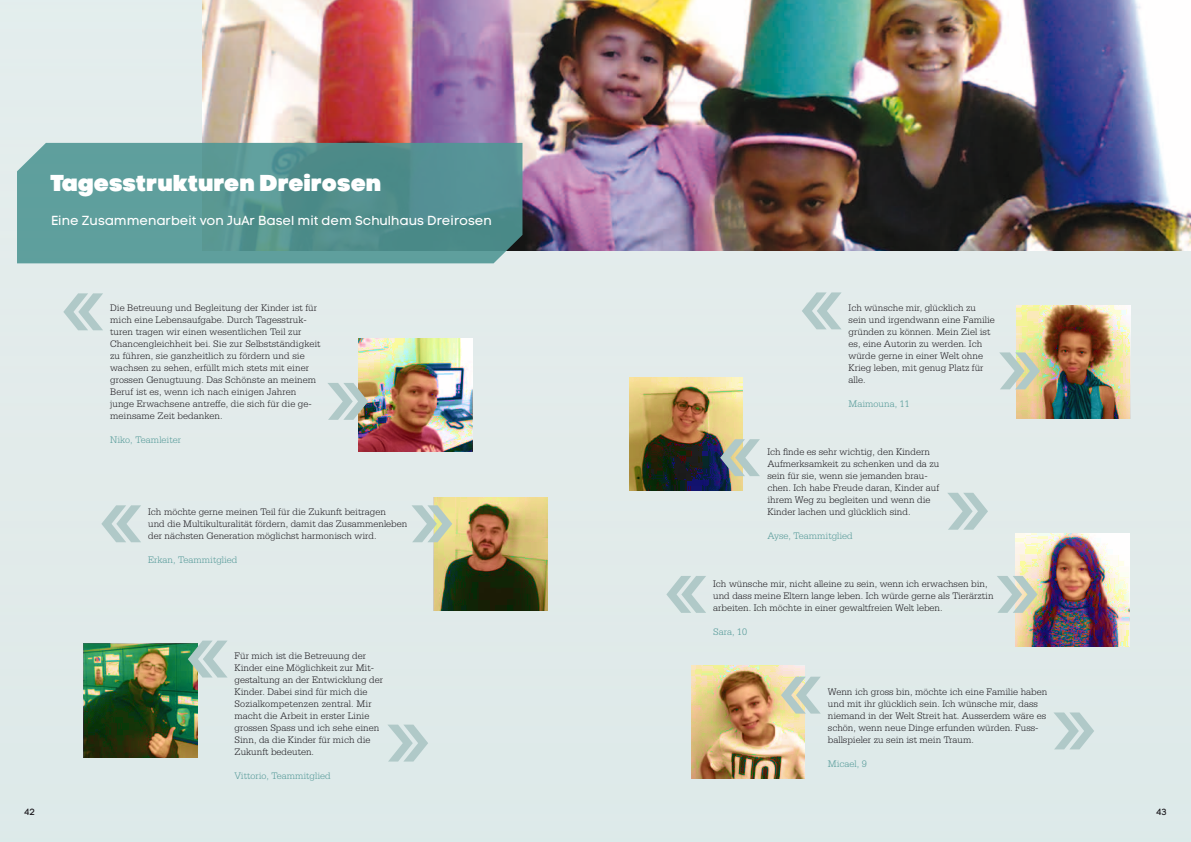
<style>
.page{position:relative;width:1191px;height:842px;background:#e1ebea}
.page>*{position:absolute;margin:0;border:0;box-sizing:border-box;transform-origin:0 0}
.t1{font:23px "Code Pro Black LC";letter-spacing:.02em;color:#fff}
.t2{font:13px "Code Pro LC";color:#fff}
.t3{font:300 10px/12px "Serifa";color:#1a171c}
.t4{font:300 10px "Serifa";color:#509795}
.t5{font:9px "Code Pro LC";color:#1a171c}
</style>
<div class="page">
<img style="left:202px;top:0;width:989px;height:251px">
<img style="left:359px;top:338px;width:113px;height:114px">
<svg style="left:434px;top:497px;width:113px;height:114px"></svg>
<img style="left:84px;top:644px;width:113px;height:113px">
<svg style="left:629px;top:377px;width:114px;height:114px"></svg>
<img style="left:1016px;top:305px;width:114px;height:114px">
<img style="left:1015px;top:533px;width:114px;height:114px">
<img style="left:691px;top:665px;width:113px;height:114px">
<svg style="left:17px;top:143px;width:505px;height:120px;fill:#5b9997"></svg>
<svg style="left:188px;top:641px;width:39px;height:36px"></svg>
<svg style="left:63px;top:293px;width:40px;height:37px"></svg>
<svg style="left:388px;top:725px;width:40px;height:36px"></svg>
<svg style="left:328px;top:383px;width:40px;height:37px"></svg>
<svg style="left:412px;top:505px;width:40px;height:37px"></svg>
<svg style="left:101px;top:505px;width:40px;height:37px"></svg>
<svg style="left:948px;top:493px;width:40px;height:37px"></svg>
<svg style="left:999px;top:352px;width:41px;height:37px"></svg>
<svg style="left:997px;top:576px;width:40px;height:37px"></svg>
<svg style="left:1054px;top:712px;width:40px;height:37px"></svg>
<svg style="left:720px;top:439px;width:40px;height:37px"></svg>
<svg style="left:781px;top:677px;width:39px;height:37px"></svg>
<svg style="left:802px;top:292px;width:39px;height:37px"></svg>
<svg style="left:666px;top:576px;width:40px;height:37px"></svg>
<h1 class="t1" style="left:51px;top:169px;width:332px">Tagesstrukturen Dreirosen</h1>
<h2 class="t2" style="left:51px;top:213px;width:442px">Eine Zusammenarbeit von JuAr Basel mit dem Schulhaus Dreirosen</h2>
<p class="t3" style="left:110px;top:302px;width:212px">Die Betreuung und Begleitung der Kinder ist für mich eine Lebensaufgabe. Durch Tagesstruk&shy;turen tragen wir einen wesentlichen Teil zur Chancengleichheit bei. Sie zur Selbstständigkeit zu führen, sie ganzheitlich zu fördern und sie wachsen zu sehen, erfüllt mich stets mit einer grossen Genugtuung. Das Schönste an meinem Beruf ist es, wenn ich nach einigen Jahren junge Erwachsene antreffe, die sich für die ge&shy;meinsame Zeit bedanken.</p>
<p class="t4" style="left:110px;top:434px;width:73px">Niko, Teamleiter</p>
<p class="t3" style="left:148px;top:506px;width:261px">Ich möchte gerne meinen Teil für die Zukunft beitragen<br>und die Multikulturalität fördern, damit das Zusammenleben der nächsten Generation möglichst harmonisch wird.</p>
<p class="t4" style="left:148px;top:554px;width:91px">Erkan, Teammitglied</p>
<p class="t3" style="left:235px;top:650px;width:150px">Für mich ist die Betreuung der<br>Kinder eine Möglichkeit zur Mit&shy;gestaltung an der Entwicklung der<br>Kinder. Dabei sind für mich die<br>Sozialkompetenzen zentral. Mir macht die Arbeit in erster Linie grossen Spass und ich sehe einen<br>Sinn, da die Kinder für mich die<br>Zukunft bedeuten.</p>
<p class="t4" style="left:235px;top:770px;width:98px">Vittorio, Teammitglied</p>
<p class="t3" style="left:848px;top:302px;width:148px">Ich wünsche mir, glücklich zu sein und irgendwann eine Familie gründen zu können. Mein Ziel ist es, eine Autorin zu werden. Ich würde gerne in einer Welt ohne<br>Krieg leben, mit genug Platz für alle.</p>
<p class="t4" style="left:848px;top:398px;width:63px">Maimouna, 11</p>
<p class="t3" style="left:767px;top:446px;width:173px">Ich finde es sehr wichtig, den Kindern Aufmerksamkeit zu schenken und da zu sein für sie, wenn sie jemanden brau&shy;chen. Ich habe Freude daran, Kinder auf ihrem Weg zu begleiten und wenn die Kinder lachen und glücklich sind.</p>
<p class="t4" style="left:767px;top:530px;width:87px">Ayse, Teammitglied</p>
<p class="t3" style="left:713px;top:578px;width:282px">Ich wünsche mir, nicht alleine zu sein, wenn ich erwachsen bin, und dass meine Eltern lange leben. Ich würde gerne als Tierärztin arbeiten. Ich möchte in einer gewaltfreien Welt leben.</p>
<p class="t4" style="left:713px;top:626px;width:35px">Sara, 10</p>
<p class="t3" style="left:828px;top:686px;width:221px">Wenn ich gross bin, möchte ich eine Familie haben und mit ihr glücklich sein. Ich wünsche mir, dass niemand in der Welt Streit hat. Ausserdem wäre es schön, wenn neue Dinge erfunden würden. Fuss&shy;ballspieler zu sein ist mein Traum.</p>
<p class="t4" style="left:828px;top:758px;width:40px">Micael, 9</p>
<p class="t5" style="left:24px;top:807px;width:12px">42</p>
<p class="t5" style="left:1156px;top:807px;width:12px">43</p>
</div>
